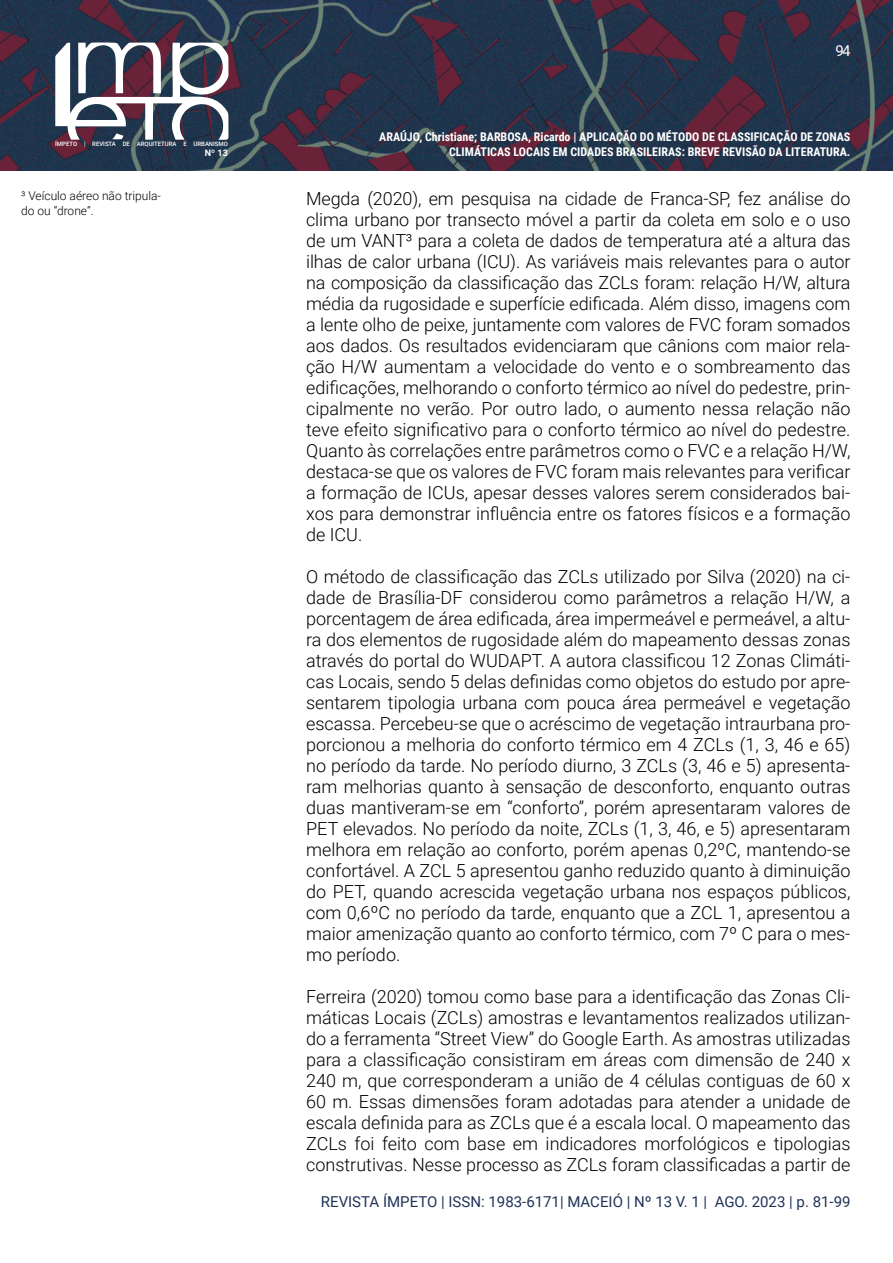
<style>
.page{position:relative;width:893px;height:1263px;background:#fff}
.page>*{position:absolute;margin:0;border:0;box-sizing:border-box;transform-origin:0 0}
.t1{font:300 18px/21px "Roboto";color:#000;text-align:justify}
.t2{font:15px "Roboto";color:#1f3358}
.t3{font:15px "Roboto";color:#fff}
.t4{font:700 12px/14.4px "Roboto Condensed";color:#fff;text-align:right}
.t5{font:300 12px/15px "Roboto";color:#000}
.t6{font:700 9px "Roboto";color:#fff}
.t7{font:500 6px "Roboto";color:#fff}
</style>
<div class="page">
<img style="left:0;top:0;width:893px;height:170px">
<svg style="left:55px;top:42px;width:174px;height:98px"></svg>
<p class="t7" style="left:55px;top:140px;width:174px">ÍMPETO | REVISTA DE ARQUITETURA E URBANISMO</p>
<p class="t6" style="left:205px;top:147px;width:25px">Nº 13</p>
<p class="t5" style="left:21px;top:188px;width:141px">³ Veículo aéreo não tripula&shy;do ou “drone”.</p>
<p class="t3" style="left:836px;top:41px;width:16px">94</p>
<p class="t4" style="left:379px;top:129px;width:473px">ARAÚJO, Christiane; BARBOSA, Ricardo | APLICAÇÃO DO MÉTODO DE CLASSIFICAÇÃO DE ZONAS<br>CLIMÁTICAS LOCAIS EM CIDADES BRASILEIRAS: BREVE REVISÃO DA LITERATURA.</p>
<p class="t1" style="left:306px;top:187px;width:546px">Megda (2020), em pesquisa na cidade de Franca-SP, fez análise do clima urbano por transecto móvel a partir da coleta em solo e o uso de um VANT³ para a coleta de dados de temperatura até a altura das ilhas de calor urbana (ICU). As variáveis mais relevantes para o autor na composição da classificação das ZCLs foram: relação H/W, altura média da rugosidade e superfície edificada. Além disso, imagens com a lente olho de peixe, juntamente com valores de FVC foram somados aos dados. Os resultados evidenciaram que cânions com maior rela&shy;ção H/W aumentam a velocidade do vento e o sombreamento das edificações, melhorando o conforto térmico ao nível do pedestre, prin&shy;cipalmente no verão. Por outro lado, o aumento nessa relação não teve efeito significativo para o conforto térmico ao nível do pedestre.<br>Quanto às correlações entre parâmetros como o FVC e a relação H/W, destaca-se que os valores de FVC foram mais relevantes para verificar a formação de ICUs, apesar desses valores serem considerados bai&shy;xos para demonstrar influência entre os fatores físicos e a formação de ICU.</p>
<p class="t1" style="left:306px;top:565px;width:546px">O método de classificação das ZCLs utilizado por Silva (2020) na ci&shy;dade de Brasília-DF considerou como parâmetros a relação H/W, a porcentagem de área edificada, área impermeável e permeável, a altu&shy;ra dos elementos de rugosidade além do mapeamento dessas zonas através do portal do WUDAPT. A autora classificou 12 Zonas Climáti&shy;cas Locais, sendo 5 delas definidas como objetos do estudo por apre&shy;sentarem tipologia urbana com pouca área permeável e vegetação escassa. Percebeu-se que o acréscimo de vegetação intraurbana pro&shy;porcionou a melhoria do conforto térmico em 4 ZCLs (1, 3, 46 e 65) no período da tarde. No período diurno, 3 ZCLs (3, 46 e 5) apresenta&shy;ram melhorias quanto à sensação de desconforto, enquanto outras duas mantiveram-se em “conforto”, porém apresentaram valores de PET elevados. No período da noite, ZCLs (1, 3, 46, e 5) apresentaram melhora em relação ao conforto, porém apenas 0,2ºC, mantendo-se confortável. A ZCL 5 apresentou ganho reduzido quanto à diminuição do PET, quando acrescida vegetação urbana nos espaços públicos, com 0,6ºC no período da tarde, enquanto que a ZCL 1, apresentou a maior amenização quanto ao conforto térmico, com 7º C para o mes&shy;mo período.</p>
<p class="t1" style="left:306px;top:985px;width:546px">Ferreira (2020) tomou como base para a identificação das Zonas Cli&shy;máticas Locais (ZCLs) amostras e levantamentos realizados utilizan&shy;do a ferramenta “Street View” do Google Earth. As amostras utilizadas para a classificação consistiram em áreas com dimensão de 240 x 240 m, que corresponderam a união de 4 células contiguas de 60 x 60 m. Essas dimensões foram adotadas para atender a unidade de escala definida para as ZCLs que é a escala local. O mapeamento das ZCLs foi feito com base em indicadores morfológicos e tipologias construtivas. Nesse processo as ZCLs foram classificadas a partir de</p>
<p class="t2" style="left:321px;top:1191px;width:531px">REVISTA ÍMPETO | ISSN: 1983-6171| MACEIÓ | Nº 13 V. 1 | AGO. 2023 | p. 81-99</p>
</div>
